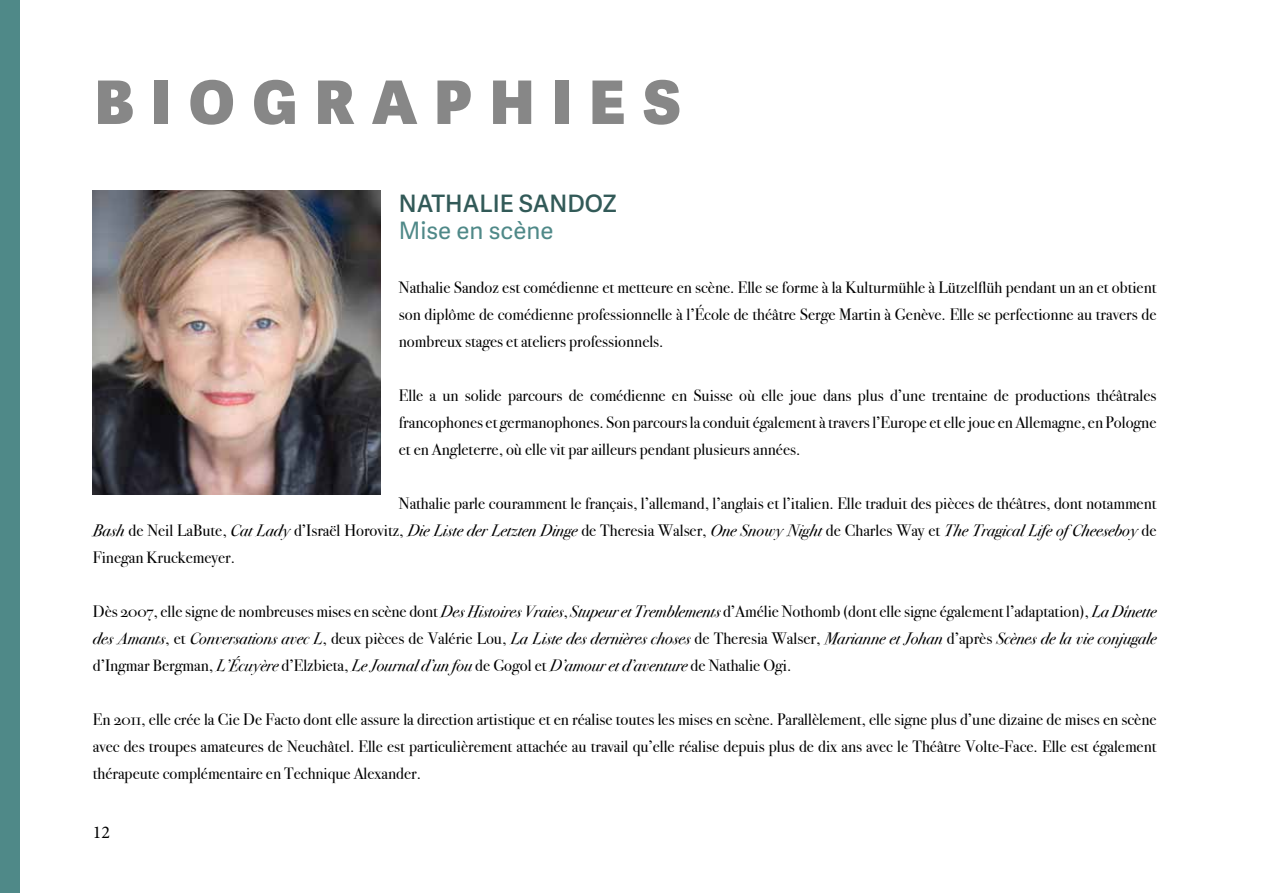
<style>
.page{position:relative;width:1263px;height:893px;background:#fff}
.page>*{position:absolute;margin:0;border:0;box-sizing:border-box;transform-origin:0 0}
.t1{font:800 60px "Adelle Sans";letter-spacing:.3em;color:#878787}
.t2{font:600 24px "Adelle Sans";color:#325a58}
.t3{font:24px "Adelle Sans";color:#4f8988}
.t4{font:18px "Minion Pro";color:#000}
.t5{font:16.5px/27px "Bodoni Svty Two OSITCTT";color:#000;text-align:justify}
.s1{font-style:italic}
</style>
<div class="page">
<div style="left:0;top:0;width:19px;height:893px;background:#4f8988"></div>
<img style="left:93px;top:190px;width:288px;height:304px">
<h1 class="t1" style="left:95px;top:64px;width:587px">BIOGRAPHIES</h1>
<h2 class="t2" style="left:399px;top:189px;width:219px">NATHALIE SANDOZ</h2>
<h2 class="t3" style="left:399px;top:216px;width:156px">Mise en scène</h2>
<p class="t5" style="left:399px;top:274px;width:759px">Nathalie Sandoz est comédienne et metteure en scène. Elle se forme à la Kulturmühle à Lützelflüh pendant un an et obtient son diplôme de comédienne professionnelle à l’École de théâtre Serge Martin à Genève. Elle se perfectionne au travers de nombreux stages et ateliers professionnels.</p>
<p class="t5" style="left:399px;top:382px;width:759px">Elle a un solide parcours de comédienne en Suisse où elle joue dans plus d’une trentaine de productions théâtrales francophones et germanophones. Son parcours la conduit également à travers l’Europe et elle joue en Allemagne, en Pologne et en Angleterre, où elle vit par ailleurs pendant plusieurs années.</p>
<p class="t5" style="left:93px;top:490px;width:1065px;text-indent:306px">Nathalie parle couramment le français, l’allemand, l’anglais et l’italien. Elle traduit des pièces de théâtres, dont notamment <span class="s1">Bash</span> de Neil LaBute, <span class="s1">Cat Lady</span> d’Israël Horovitz, <span class="s1">Die Liste der Letzten Dinge</span> de Theresia Walser, <span class="s1">One Snowy Night</span> de Charles Way et <span class="s1">The Tragical Life of Cheeseboy</span> de Finegan Kruckemeyer.</p>
<p class="t5" style="left:93px;top:598px;width:1065px">Dès 2007, elle signe de nombreuses mises en scène dont <span class="s1">Des Histoires Vraies</span>, <span class="s1">Stupeur et Tremblements</span> d’Amélie Nothomb (dont elle signe également l’adaptation), <span class="s1">La Dînette des Amants</span>, et <span class="s1">Conversations avec L</span>, deux pièces de Valérie Lou, <span class="s1">La Liste des dernières choses</span> de Theresia Walser, <span class="s1">Marianne et Johan</span> d’après <span class="s1">Scènes de la vie conjugale </span>d’Ingmar Bergman, <span class="s1">L’Écuyère</span> d’Elzbieta, <span class="s1">Le Journal d’un fou</span> de Gogol et <span class="s1">D’amour et d’aventure</span> de Nathalie Ogi.</p>
<p class="t5" style="left:93px;top:706px;width:1065px">En 2011, elle crée la Cie De Facto dont elle assure la direction artistique et en réalise toutes les mises en scène. Parallèlement, elle signe plus d’une dizaine de mises en scène avec des troupes amateures de Neuchâtel. Elle est particulièrement attachée au travail qu’elle réalise depuis plus de dix ans avec le Théâtre Volte-Face. Elle est également thérapeute complémentaire en Technique Alexander.</p>
<p class="t4" style="left:93px;top:820px;width:19px">12</p>
</div>
